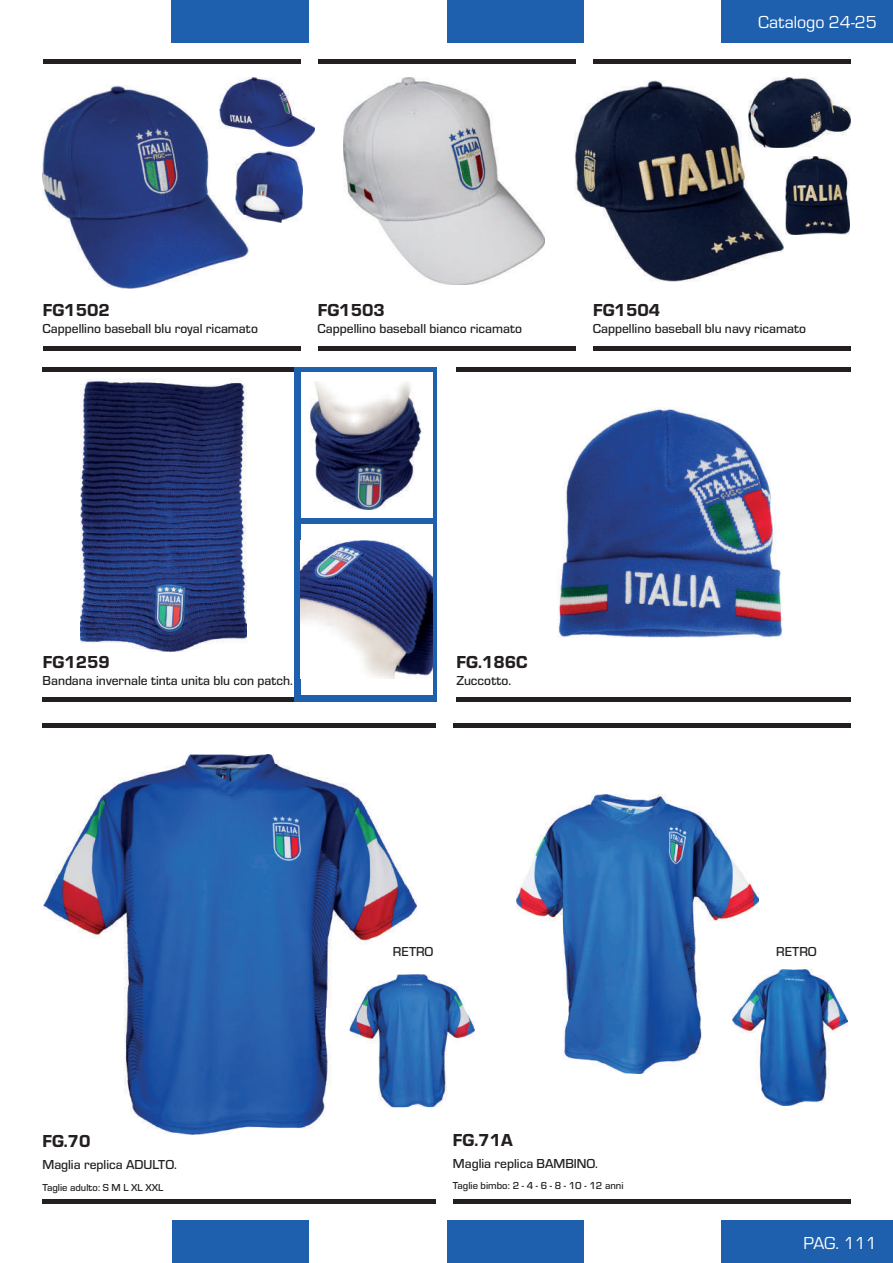
<style>
.page{position:relative;width:893px;height:1263px;background:#fff}
.page>*{position:absolute;margin:0;border:0;box-sizing:border-box;transform-origin:0 0}
.t1{font:18px "Eurostile Hea";color:#231f20}
.t2{font:18px "Eurostile";color:#fff}
.t3{font:500 13.5px "Eurostile";color:#231f20}
.t4{font:500 10.5px "Eurostile";color:#231f20}
</style>
<div class="page">
<div style="left:446px;top:0;width:138px;height:43px;background:#1e60ae"></div>
<div style="left:446px;top:1220px;width:138px;height:43px;background:#1e60ae"></div>
<div style="left:171px;top:0;width:138px;height:43px;background:#1e60ae"></div>
<div style="left:171px;top:1220px;width:138px;height:43px;background:#1e60ae"></div>
<div style="left:721px;top:0;width:172px;height:43px;background:#1e60ae"></div>
<div style="left:721px;top:1220px;width:172px;height:43px;background:#1e60ae"></div>
<hr style="left:0;top:0;width:1px;height:139px;background:#1e60ae">
<img style="left:43px;top:755px;width:373px;height:380px">
<hr style="left:453px;top:723px;width:397px;height:4px;background:#231f20">
<hr style="left:42px;top:723px;width:394px;height:4px;background:#231f20">
<hr style="left:453px;top:1199px;width:397px;height:4px;background:#231f20">
<hr style="left:42px;top:1199px;width:394px;height:4px;background:#231f20">
<img style="left:350px;top:974px;width:125px;height:133px">
<img style="left:516px;top:795px;width:242px;height:279px">
<img style="left:733px;top:970px;width:115px;height:135px">
<hr style="left:43px;top:698px;width:394px;height:4px;background:#231f20">
<hr style="left:43px;top:367px;width:394px;height:4px;background:#231f20">
<div style="left:295px;top:367px;width:142px;height:335px;background:#1e60ae"></div>
<div style="left:301px;top:524px;width:131px;height:171px;background:#fff"></div>
<img style="left:301px;top:540px;width:131px;height:138px">
<hr style="left:43px;top:347px;width:258px;height:4px;background:#231f20">
<hr style="left:318px;top:347px;width:258px;height:4px;background:#231f20">
<hr style="left:593px;top:347px;width:258px;height:4px;background:#231f20">
<img style="left:43px;top:86px;width:205px;height:203px">
<img style="left:219px;top:77px;width:95px;height:70px">
<img style="left:236px;top:152px;width:67px;height:71px">
<img style="left:574px;top:80px;width:210px;height:202px">
<img style="left:748px;top:77px;width:102px;height:70px">
<img style="left:786px;top:157px;width:63px;height:78px">
<img style="left:80px;top:378px;width:167px;height:274px">
<div style="left:301px;top:372px;width:131px;height:146px;background:#fff"></div>
<img style="left:310px;top:381px;width:112px;height:128px">
<img style="left:343px;top:78px;width:202px;height:207px">
<hr style="left:43px;top:60px;width:258px;height:4px;background:#231f20">
<hr style="left:318px;top:60px;width:258px;height:4px;background:#231f20">
<hr style="left:593px;top:60px;width:258px;height:4px;background:#231f20">
<img style="left:557px;top:408px;width:226px;height:230px">
<hr style="left:456px;top:698px;width:394px;height:4px;background:#231f20">
<hr style="left:456px;top:367px;width:394px;height:4px;background:#231f20">
<h1 class="t2" style="left:758px;top:10px;width:120px">Catalogo 24-25</h1>
<h1 class="t1" style="left:43px;top:297px;width:69px">FG1502</h1>
<p class="t3" style="left:43px;top:319px;width:217px">Cappellino baseball blu royal ricamato</p>
<h1 class="t1" style="left:318px;top:297px;width:69px">FG1503</h1>
<p class="t3" style="left:317px;top:319px;width:206px">Cappellino baseball bianco ricamato</p>
<h1 class="t1" style="left:593px;top:297px;width:69px">FG1504</h1>
<p class="t3" style="left:593px;top:319px;width:215px">Cappellino baseball blu navy ricamato</p>
<h1 class="t1" style="left:43px;top:649px;width:69px">FG1259</h1>
<p class="t3" style="left:43px;top:672px;width:252px">Bandana invernale tinta unita blu con patch.</p>
<h1 class="t1" style="left:457px;top:649px;width:72px">FG.186C</h1>
<p class="t3" style="left:456px;top:672px;width:56px">Zuccotto.</p>
<h1 class="t1" style="left:43px;top:1128px;width:50px">FG.70</h1>
<p class="t3" style="left:43px;top:1155px;width:136px">Maglia replica ADULTO.</p>
<p class="t4" style="left:43px;top:1180px;width:122px">Taglie adulto: S M L XL XXL</p>
<p class="t3" style="left:393px;top:943px;width:42px">RETRO</p>
<p class="t3" style="left:776px;top:943px;width:42px">RETRO</p>
<h1 class="t1" style="left:453px;top:1127px;width:61px">FG.71A</h1>
<p class="t3" style="left:453px;top:1154px;width:147px">Maglia replica BAMBINO.</p>
<p class="t4" style="left:453px;top:1178px;width:172px">Taglie bimbo: 2 - 4 - 6 - 8 - 10 - 12 anni</p>
<h1 class="t2" style="left:803px;top:1230px;width:75px">PAG. 111</h1>
</div>
